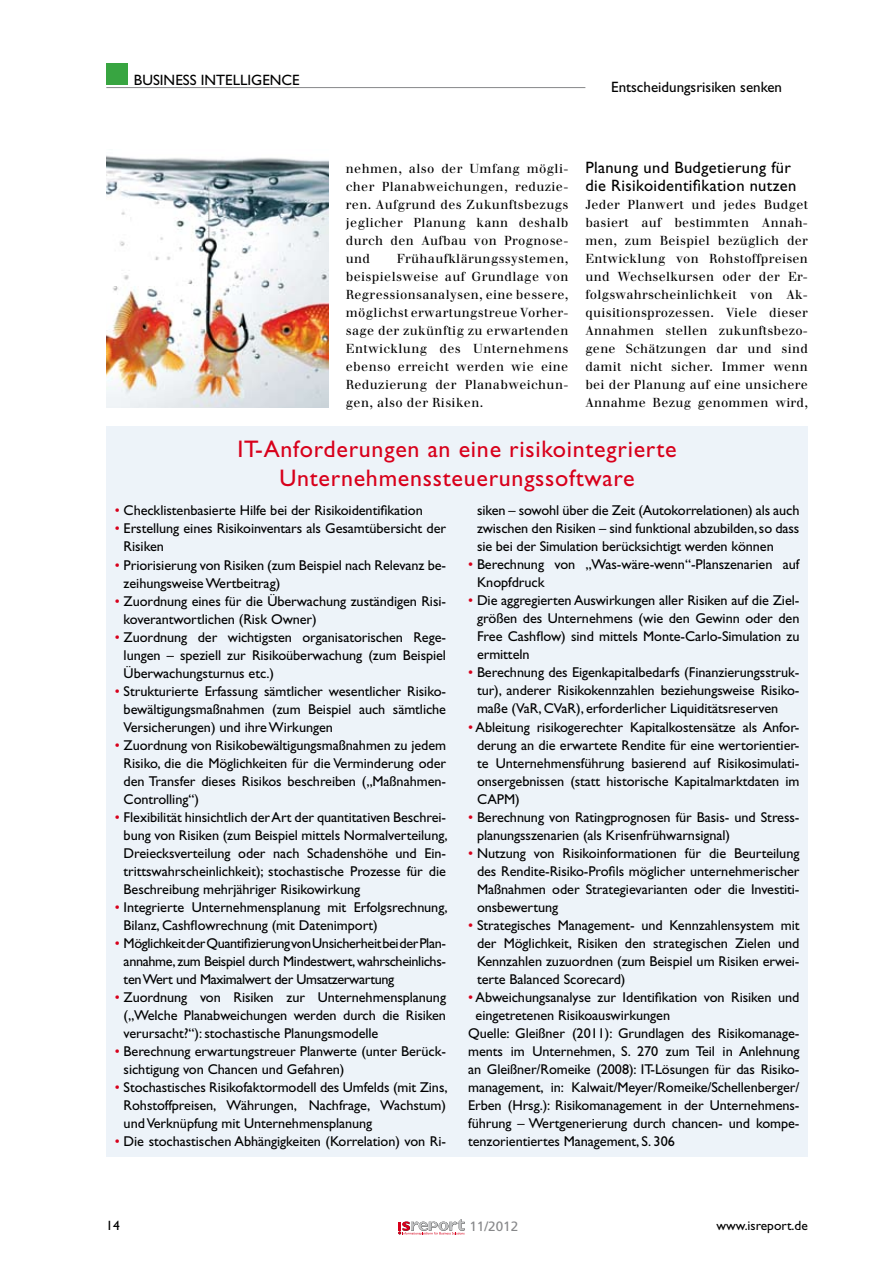
<style>
.page{position:relative;width:893px;height:1263px;background:#fff}
.page>*{position:absolute;margin:0;border:0;box-sizing:border-box;transform-origin:0 0}
.t1{font:24px/28.8px "Gill Sans";letter-spacing:.03em;color:#d8001b;text-align:center}
.t2{font:16.5px/18px "Gill Sans";letter-spacing:.02em;color:#000}
.t3{font:15px "Gill Sans";color:#000}
.t4{font:14.25px/18px "Gill Sans";letter-spacing:-.005em;color:#000;text-align:justify}
.t5{font:13.5px "Gill Sans";color:#000}
.t6{font:13.5px "Frutiger";color:#87888a}
.t7{font:12.75px/18px "Walbaum";letter-spacing:.03em;color:#000;text-align:justify}
.s1{color:#d8001b}
</style>
<div class="page">
<div style="left:106px;top:64px;width:22px;height:21px;background:#38a541"></div>
<hr style="left:106px;top:87px;width:479px;height:1px;background:#87888a">
<svg style="left:398px;top:1219px;width:67px;height:16px"></svg>
<img style="left:106px;top:155px;width:223px;height:252px">
<div style="left:106px;top:427px;width:702px;height:730px;background:#edf3f9"></div>
<p class="t3" style="left:134px;top:71px;width:158px">business intelligence</p>
<p class="t3" style="left:611px;top:78px;width:172px">Entscheidungsrisiken senken</p>
<p class="t2" style="left:585px;top:159px;width:213px">Planung und Budgetierung für die Risikoidentifikation nutzen</p>
<p class="t7" style="left:585px;top:196px;width:224px">Jeder Planwert und jedes Budget basiert auf bestimmten Annah&shy;men, zum Beispiel bezüglich der Entwicklung von Rohstoffpreisen und Wechselkursen oder der Er&shy;folgswahrscheinlichkeit von Ak&shy;quisitionsprozessen. Viele dieser Annahmen stellen zukunftsbezo&shy;gene Schätzungen dar und sind damit nicht sicher. Immer wenn bei der Planung auf eine unsichere Annahme Bezug genommen wird,</p>
<h1 class="t1" style="left:237px;top:435px;width:441px">IT-Anforderungen an eine risikointegrierte<br>Unternehmenssteuerungssoftware</h1>
<p class="t4" style="left:115px;top:502px;width:310px"><span class="s1">•</span> Checklistenbasierte Hilfe bei der Risikoidentifikation</p>
<p class="t4" style="left:124px;top:520px;width:324px;text-indent:-9px"><span class="s1">•</span> Erstellung eines Risikoinventars als Gesamtübersicht der<br>Risiken</p>
<p class="t4" style="left:124px;top:556px;width:324px;text-indent:-9px"><span class="s1">•</span> Priorisierung von Risiken (zum Beispiel nach Relevanz be&shy;zeihungsweise Wertbeitrag)</p>
<p class="t4" style="left:124px;top:592px;width:324px;text-indent:-9px"><span class="s1">•</span> Zuordnung eines für die Überwachung zuständigen Risi&shy;koverantwortlichen (Risk Owner)</p>
<p class="t4" style="left:124px;top:628px;width:324px;text-indent:-9px"><span class="s1">•</span> Zuordnung der wichtigsten organisatorischen Rege&shy;lungen – speziell zur Risikoüberwachung (zum Beispiel Überwachungsturnus etc.)</p>
<p class="t4" style="left:124px;top:682px;width:324px;text-indent:-9px"><span class="s1">•</span> Strukturierte Erfassung sämtlicher wesentlicher Risiko&shy;bewältigungsmaßnahmen (zum Beispiel auch sämtliche Versicherungen) und ihre Wirkungen</p>
<p class="t4" style="left:124px;top:736px;width:324px;text-indent:-9px"><span class="s1">•</span> Zuordnung von Risikobewältigungsmaßnahmen zu jedem Risiko, die die Möglichkeiten für die Verminderung oder den Transfer dieses Risikos beschreiben („Maßnahmen-Controlling“)</p>
<p class="t4" style="left:124px;top:808px;width:325px;text-indent:-9px"><span class="s1">•</span> Flexibilität hinsichtlich der Art der quantitativen Beschrei&shy;bung von Risiken (zum Beispiel mittels Normalverteilung, Dreiecksverteilung oder nach Schadenshöhe und Ein&shy;trittswahrscheinlichkeit); stochastische Prozesse für die Beschreibung mehrjähriger Risikowirkung</p>
<p class="t4" style="left:124px;top:898px;width:325px;text-indent:-9px"><span class="s1">•</span> I ntegrierte Unternehmensplanung mit Erfolgsrechnung,<br>Bilanz, Cashflowrechnung (mit Datenimport)</p>
<p class="t4" style="left:124px;top:934px;width:323px;text-indent:-9px"><span class="s1">•</span> Möglichkeit der Quantifizierung von Unsicherheit bei der Plan&shy;annahme, zum Beispiel durch Mindestwert, wahrscheinlichs&shy;ten Wert und Maximalwert der Umsatzerwartung</p>
<p class="t4" style="left:124px;top:988px;width:324px;text-indent:-9px"><span class="s1">•</span> Zuordnung von Risiken zur Unternehmensplanung („Welche Planabweichungen werden durch die Risiken verursacht?“): stochastische Planungsmodelle</p>
<p class="t4" style="left:124px;top:1042px;width:324px;text-indent:-9px"><span class="s1">•</span> Berechnung erwartungstreuer Planwerte (unter Berück&shy;sichtigung von Chancen und Gefahren)</p>
<p class="t4" style="left:124px;top:1078px;width:325px;text-indent:-9px"><span class="s1">•</span> Stochastisches Risikofaktormodell des Umfelds (mit Zins, Rohstoffpreisen, Währungen, N achfrage, Wachstum) und Verknüpfung mit Unternehmensplanung</p>
<p class="t4" style="left:115px;top:1132px;width:333px"><span class="s1">•</span> Die stochastischen Abhängigkeiten (Korrelation) von Ri-</p>
<p class="t7" style="left:346px;top:160px;width:224px">nehmen, also der Umfang mögli&shy;cher Planabweichungen, reduzie&shy;ren. Aufgrund des Zukunftsbezugs jeglicher Planung kann deshalb durch den Aufbau von Prognose&shy;und</p>
<p class="t7" style="left:346px;top:250px;width:224px;text-indent:51px">Frühaufklärungssystemen, beispielsweise auf Grundlage von Regressionsanalysen, eine bessere, möglichst erwartungstreue Vorher&shy;sage der zukünftig zu erwartenden Entwicklung des Unternehmens ebenso erreicht werden wie eine Reduzierung der Planabweichun&shy;gen, also der Risiken.</p>
<p class="t4" style="left:477px;top:502px;width:324px">siken – sowohl über die Zeit (Autokorrelationen) als auch zwischen den Risiken – sind funktional abzubilden, so dass sie bei der Simulation berücksichtigt werden können</p>
<p class="t4" style="left:477px;top:556px;width:324px;text-indent:-9px"><span class="s1">•</span> Berechnung von „Was-wäre-wenn“-Planszenarien auf<br>Knopfdruck</p>
<p class="t4" style="left:477px;top:592px;width:324px;text-indent:-9px"><span class="s1">•</span> Die aggregierten Auswirkungen aller Risiken auf die Ziel&shy;größen des Unternehmens (wie den Gewinn oder den Free Cashflow) sind mittels Monte-Carlo-Simulation zu ermitteln</p>
<p class="t4" style="left:477px;top:664px;width:324px;text-indent:-9px"><span class="s1">•</span> Berechnung des Eigenkapitalbedarfs (Finanzierungsstruk&shy;tur), anderer Risikokennzahlen beziehungsweise Risiko&shy;maße (VaR, CVaR), erforderlicher Liquiditätsreserven</p>
<p class="t4" style="left:477px;top:718px;width:324px;text-indent:-9px"><span class="s1">•</span> Ableitung risikogerechter Kapitalkostensätze als Anfor&shy;derung an die erwartete Rendite für eine wertorientier&shy;te Unternehmensführung basierend auf Risikosimulati&shy;onsergebnissen (statt historische Kapitalmarktdaten im CAPM)</p>
<p class="t4" style="left:477px;top:808px;width:324px;text-indent:-9px"><span class="s1">•</span> Berechnung von Ratingprognosen für Basis- und Stress&shy;planungsszenarien (als Krisenfrühwarnsignal)</p>
<p class="t4" style="left:477px;top:844px;width:324px;text-indent:-9px"><span class="s1">•</span> N utzung von Risikoinformationen für die Beurteilung des Rendite-Risiko-Profils möglicher unternehmerischer Maßnahmen oder Strategievarianten oder die Investiti&shy;onsbewertung</p>
<p class="t4" style="left:477px;top:916px;width:324px;text-indent:-9px"><span class="s1">•</span> Strategisches Management- und Kennzahlensystem mit der Möglichkeit, Risiken den strategischen Zielen und Kennzahlen zuzuordnen (zum Beispiel um Risiken erwei&shy;terte Balanced Scorecard)</p>
<p class="t4" style="left:468px;top:988px;width:333px"><span class="s1">•</span> Abweichungsanalyse zur Identifikation von Risiken und</p>
<p class="t4" style="left:476px;top:1006px;width:196px">eingetretenen Risikoauswirkungen</p>
<p class="t4" style="left:468px;top:1024px;width:333px">Quelle: Gleißner (2011): Grundlagen des Risikomanage-</p>
<p class="t4" style="left:468px;top:1042px;width:333px">ments im Unternehmen, S. 270 zum Teil in Anlehnung</p>
<p class="t4" style="left:468px;top:1060px;width:333px">an Gleißner/Romeike (2008): IT-Lösungen für das Risiko-</p>
<p class="t4" style="left:468px;top:1078px;width:333px">management, in: Kalwait/Meyer/Romeike/Schellenberger/</p>
<p class="t4" style="left:468px;top:1096px;width:333px">Erben (Hrsg.): Risikomanagement in der Unternehmens-</p>
<p class="t4" style="left:468px;top:1114px;width:333px">führung – Wertgenerierung durch chancen- und kompe-</p>
<p class="t4" style="left:468px;top:1132px;width:208px">tenzorientiertes Management, S. 306</p>
<p class="t5" style="left:106px;top:1218px;width:15px">14</p>
<p class="t6" style="left:469px;top:1218px;width:50px">11/2012</p>
<p class="t5" style="left:716px;top:1218px;width:93px">www.isreport.de</p>
</div>
